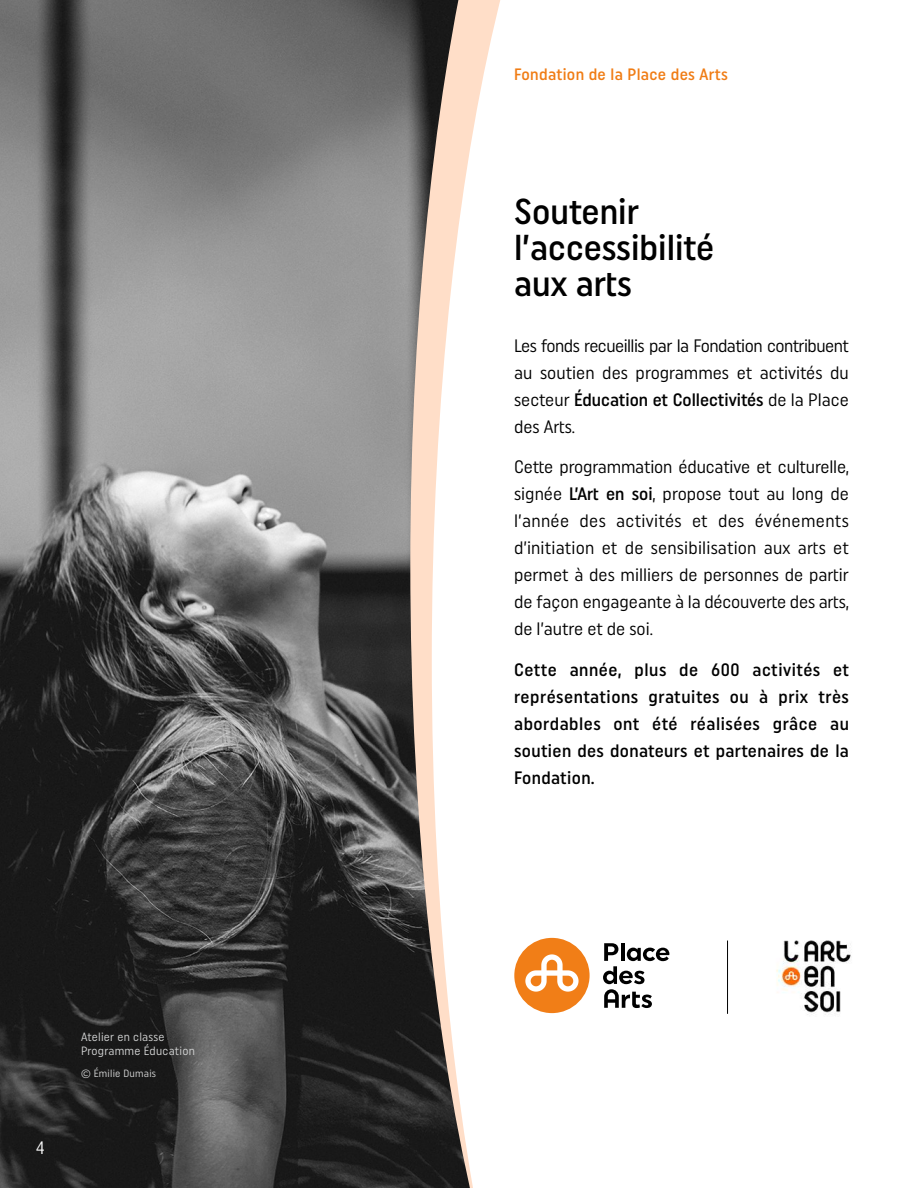
<style>
.page{position:relative;width:918px;height:1188px;background:#fff}
.page>*{position:absolute;margin:0;border:0;box-sizing:border-box;transform-origin:0 0}
.t1{font:500 condensed 36px/36px "Uniform";color:#000}
.t2{font:condensed 18px/27px "Uniform";color:#000;text-align:justify}
.t3{font:500 condensed 18px/27px "Uniform";letter-spacing:.02em;color:#000;text-align:justify}
.t4{font:condensed 18px "Uniform";color:#fff}
.t5{font:500 condensed 16.5px "Uniform";letter-spacing:.02em;color:#f07c14}
.t6{font:condensed 12px/13.5px "Uniform";letter-spacing:.02em;color:#d4d5d5}
.t7{font:condensed 10.5px "Uniform";letter-spacing:.02em;color:#d4d5d5}
.s1{font-size:12px}
.s2{font-weight:500}
</style>
<div class="page">
<img style="left:0;top:0;width:410px;height:1188px">
<svg style="left:410px;top:0;width:22px;height:1188px;background:#8f8178"></svg>
<svg style="left:432px;top:0;width:296px;height:1188px"></svg>
<svg style="left:514px;top:938px;width:76px;height:75px"></svg>
<svg style="left:603px;top:943px;width:66px;height:65px"></svg>
<img style="left:776px;top:940px;width:75px;height:75px">
<hr style="left:727px;top:941px;width:1px;height:73px;background:#000">
<p class="t4" style="left:36px;top:1137px;width:11px">4</p>
<p class="t6" style="left:81px;top:1030px;width:115px">Atelier en classe<br>Programme Éducation</p>
<p class="t7" style="left:81px;top:1068px;width:77px"><span class="s1">©</span> Émilie Dumais</p>
<p class="t5" style="left:514px;top:64px;width:215px">Fondation de la Place des Arts</p>
<h1 class="t1" style="left:514px;top:192px;width:202px">Soutenir l’accessibilité aux arts</h1>
<p class="t2" style="left:514px;top:332px;width:336px">Les fonds recueillis par la Fondation contribuent au soutien des programmes et activités du secteur <span class="s2">Éducation et Collectivités</span> de la Place des Arts.</p>
<p class="t2" style="left:514px;top:453px;width:336px">Cette programmation éducative et culturelle, signée <span class="s2">L’Art en soi</span>, propose tout au long de l’année des activités et des événements d’initiation et de sensibilisation aux arts et permet à des milliers de personnes de partir de façon engageante à la découverte des arts, de l’autre et de soi.</p>
<p class="t3" style="left:514px;top:656px;width:336px">Cette année, plus de 600 activités et représentations gratuites ou à prix très abordables ont été réalisées grâce au soutien des donateurs et partenaires de la Fondation.</p>
</div>
